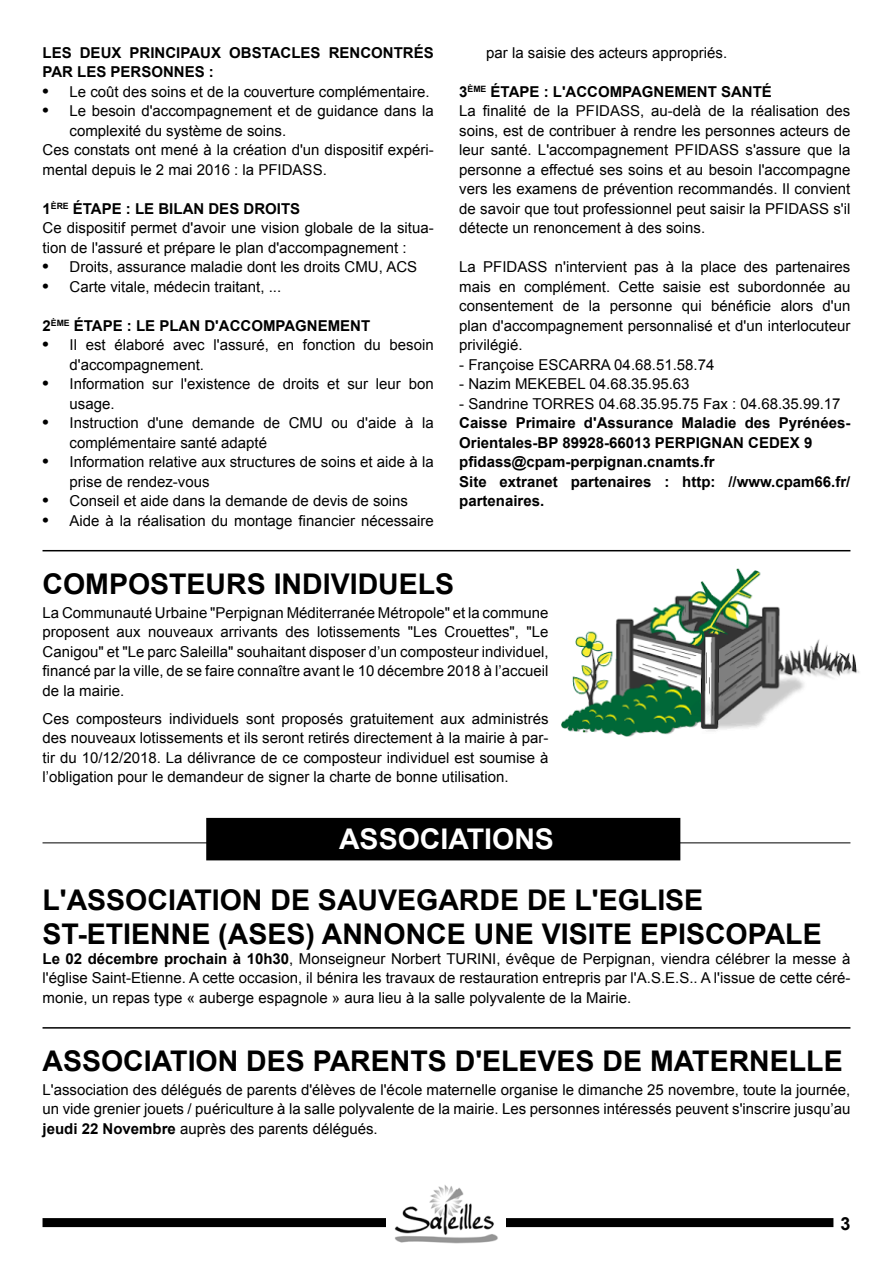
<style>
.page{position:relative;width:893px;height:1263px;background:#fff}
.page>*{position:absolute;margin:0;border:0;box-sizing:border-box;transform-origin:0 0}
.t1{font:700 28.5px/34.2px "Arial";color:#000}
.t2{font:700 28.5px "Arial";color:#fff}
.t3{font:700 18px "Arial";color:#000}
.t4{font:15px/19.5px "Arial";color:#000}
.t5{font:700 15px/19.5px "Arial";color:#000}
.s1{font-family:"Times";font-size:18px}
.s2{font-weight:700}
</style>
<div class="page">
<div style="left:43px;top:1218px;width:790px;height:9px;background:#000"></div>
<div style="left:387px;top:1181px;width:119px;height:65px;background:#fff"></div>
<img style="left:394px;top:1185px;width:104px;height:59px">
<hr style="left:43px;top:550px;width:807px;height:1px;background:#000">
<hr style="left:43px;top:1027px;width:807px;height:1px;background:#000">
<hr style="left:43px;top:842px;width:807px;height:1px;background:#000">
<div style="left:207px;top:819px;width:473px;height:41px;background:#000"></div>
<div style="left:206px;top:818px;width:474px;height:42px;border:2px solid #000"></div>
<img style="left:561px;top:568px;width:298px;height:169px">
<p class="t5" style="left:43px;top:43px;width:393px">LES DEUX PRINCIPAUX OBSTACLES RENCONTRÉS<br>PAR LES PERSONNES :</p>
<p class="t4" style="left:43px;top:82px;width:389px"><span class="s1">•</span> Le coût des soins et de la couverture complémentaire.</p>
<p class="t4" style="left:43px;top:101px;width:393px"><span class="s1">•</span> Le besoin d'accompagnement et de guidance dans la</p>
<p class="t4" style="left:70px;top:121px;width:218px">complexité du système de soins.</p>
<p class="t4" style="left:43px;top:140px;width:393px">Ces constats ont mené à la création d'un dispositif expéri-</p>
<p class="t4" style="left:43px;top:160px;width:286px">mental depuis le 2 mai 2016 : la PFIDASS.</p>
<p class="t4" style="left:43px;top:199px;width:393px"><span class="s2">1</span><sup>ÈRE</sup> <span class="s2">ÉTAPE : LE BILAN DES DROITS<br></span>Ce dispositif permet d'avoir une vision globale de la situa&shy;tion de l'assuré et prépare le plan d'accompagnement :</p>
<p class="t4" style="left:43px;top:257px;width:376px"><span class="s1">•</span> Droits, assurance maladie dont les droits CMU, ACS</p>
<p class="t4" style="left:43px;top:277px;width:240px"><span class="s1">•</span> Carte vitale, médecin traitant, ...</p>
<p class="t5" style="left:43px;top:316px;width:329px">2<sup>ÈME</sup> ÉTAPE : LE PLAN D'ACCOMPAGNEMENT</p>
<p class="t4" style="left:70px;top:335px;width:366px;text-indent:-27px"><span class="s1">•</span> Il est élaboré avec l'assuré, en fonction du besoin d'accompagnement.</p>
<p class="t4" style="left:70px;top:374px;width:366px;text-indent:-27px"><span class="s1">•</span> Information sur l'existence de droits et sur leur bon usage.</p>
<p class="t4" style="left:70px;top:413px;width:366px;text-indent:-27px"><span class="s1">•</span> Instruction d'une demande de CMU ou d'aide à la complémentaire santé adapté</p>
<p class="t4" style="left:70px;top:452px;width:366px;text-indent:-27px"><span class="s1">•</span> Information relative aux structures de soins et aide à la prise de rendez-vous</p>
<p class="t4" style="left:43px;top:491px;width:367px"><span class="s1">•</span> Conseil et aide dans la demande de devis de soins</p>
<p class="t4" style="left:43px;top:511px;width:393px"><span class="s1">•</span> Aide à la réalisation du montage financier nécessaire</p>
<p class="t4" style="left:486px;top:43px;width:242px">par la saisie des acteurs appropriés.</p>
<p class="t4" style="left:459px;top:82px;width:393px"><span class="s2">3</span><sup>ÈME</sup> <span class="s2">ÉTAPE : L'ACCOMPAGNEMENT SANTÉ<br></span>La finalité de la PFIDASS, au-delà de la réalisation des soins, est de contribuer à rendre les personnes acteurs de leur santé. L'accompagnement PFIDASS s'assure que la personne a effectué ses soins et au besoin l'accompagne vers les examens de prévention recommandés. Il convient de savoir que tout professionnel peut saisir la PFIDASS s'il détecte un renoncement à des soins.</p>
<p class="t4" style="left:459px;top:257px;width:393px;text-align:justify">La PFIDASS n'intervient pas à la place des partenaires mais en complément. Cette saisie est subordonnée au consentement de la personne qui bénéficie alors d'un plan d'accompagnement personnalisé et d'un interlocuteur privilégié.</p>
<p class="t4" style="left:459px;top:355px;width:257px">- Françoise ESCARRA 04.68.51.58.74</p>
<p class="t4" style="left:459px;top:374px;width:232px">- Nazim MEKEBEL 04.68.35.95.63</p>
<p class="t4" style="left:459px;top:394px;width:383px">- Sandrine TORRES 04.68.35.95.75 Fax : 04.68.35.99.17</p>
<p class="t5" style="left:459px;top:414px;width:393px">Caisse Primaire d'Assurance Maladie des Pyrénées-Orientales-BP 89928-66013 PERPIGNAN CEDEX 9 pfidass@cpam-perpignan.cnamts.fr<br>Site extranet partenaires : http: //www.cpam66.fr/ partenaires.</p>
<h1 class="t1" style="left:43px;top:568px;width:413px">COMPOSTEURS INDIVIDUELS</h1>
<p class="t4" style="left:43px;top:603px;width:507px;text-align:justify">La Communauté Urbaine "Perpignan Méditerranée Métropole" et la commune proposent aux nouveaux arrivants des lotissements "Les Crouettes", "Le Canigou" et "Le parc Saleilla" souhaitant disposer d’un composteur individuel, financé par la ville, de se faire connaître avant le 10 décembre 2018 à l’accueil de la mairie.</p>
<p class="t4" style="left:43px;top:709px;width:507px;text-align:justify">Ces composteurs individuels sont proposés gratuitement aux administrés des nouveaux lotissements et ils seront retirés directement à la mairie à par&shy;tir du 10/12/2018. La délivrance de ce composteur individuel est soumise à l’obligation pour le demandeur de signer la charte de bonne utilisation.</p>
<h1 class="t2" style="left:339px;top:820px;width:216px">ASSOCIATIONS</h1>
<h1 class="t1" style="left:43px;top:884px;width:781px">L'ASSOCIATION DE SAUVEGARDE DE L'EGLISE<br>ST-ETIENNE (ASES) ANNONCE UNE VISITE EPISCOPALE</h1>
<p class="t4" style="left:43px;top:949px;width:809px;text-align:justify"><span class="s2">Le 02 décembre prochain à 10h30</span>, Monseigneur Norbert TURINI, évêque de Perpignan, viendra célébrer la messe à l'église Saint-Etienne. A cette occasion, il bénira les travaux de restauration entrepris par l'A.S.E.S.. A l'issue de cette céré&shy;monie, un repas type « auberge espagnole » aura lieu à la salle polyvalente de la Mairie.</p>
<h1 class="t1" style="left:43px;top:1045px;width:802px">ASSOCIATION DES PARENTS D'ELEVES DE MATERNELLE</h1>
<p class="t4" style="left:43px;top:1080px;width:809px;text-align:justify">L'association des délégués de parents d'élèves de l'école maternelle organise le dimanche 25 novembre, toute la journée, un vide grenier jouets / puériculture à la salle polyvalente de la mairie. Les personnes intéressés peuvent s'inscrire jusqu’au <span class="s2">jeudi 22 Novembre</span> auprès des parents délégués.</p>
<p class="t3" style="left:840px;top:1211px;width:12px">3</p>
</div>
